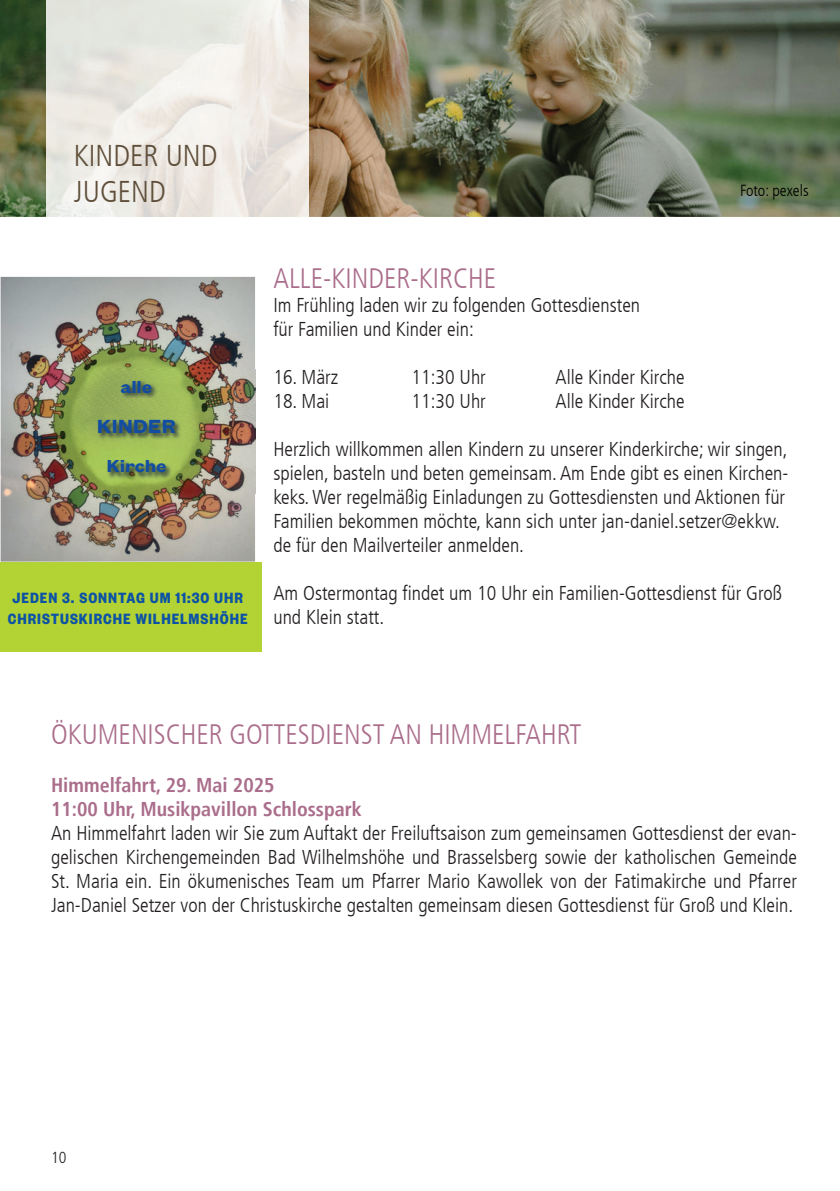
<style>
.page{position:relative;width:840px;height:1191px;background:#fff}
.page>*{position:absolute;margin:0;border:0;box-sizing:border-box;transform-origin:0 0}
.t1{font:300 condensed 30px/36px "Frutiger LT";color:#5f4f3a}
.t2{font:300 condensed 28px "Frutiger LT";color:#aa6d8b}
.t3{font:700 20.8px "Founders Grotesk Text";letter-spacing:-.01em;color:#124da1}
.t4{font:300 condensed 20px/24px "Frutiger LT";color:#231f20}
.t5{font:700 condensed 20px/24px "Frutiger LT";color:#aa6d8b}
.t6{font:700 19px "Founders Grotesk Text";letter-spacing:-.01em;color:#124da1}
.t7{font:700 16.4px/20.8px "Founders Grotesk Cond";letter-spacing:.06em;color:#0c53a5}
.t8{font:300 condensed 16px "Frutiger LT";color:#000001}
.t9{font:300 condensed 16px "Frutiger LT Std";color:#231f20}
</style>
<div class="page">
<img style="left:0;top:0;width:839px;height:217px">
<img style="left:46px;top:0;width:262px;height:217px">
<div style="left:0;top:562px;width:261px;height:90px;background:#b3d234"></div>
<img style="left:1px;top:277px;width:254px;height:284px">
<img style="left:22px;top:370px;width:234px;height:123px">
<h1 class="t1" style="left:74px;top:138px;width:145px">KINDER UND<br>JUGEND</h1>
<p class="t6" style="left:120px;top:373px;width:33px">alle</p>
<p class="t3" style="left:97px;top:412px;width:81px">KINDER</p>
<p class="t6" style="left:106px;top:453px;width:62px">Kirche</p>
<p class="t7" style="left:8px;top:586px;width:241px">JEDEN 3. SONNTAG UM 11:30 UHR<br>CHRISTUSKIRCHE WILHELMSHÖHE</p>
<p class="t8" style="left:739px;top:181px;width:70px">Foto: pexels</p>
<h2 class="t2" style="left:273px;top:262px;width:224px">ALLE-KINDER-KIRCHE</h2>
<p class="t4" style="left:273px;top:293px;width:368px">Im Frühling laden wir zu folgenden Gottesdiensten für Familien und Kinder ein:</p>
<p class="t4" style="left:273px;top:365px;width:66px">16. März</p>
<p class="t4" style="left:411px;top:365px;width:76px">11:30 Uhr</p>
<p class="t4" style="left:555px;top:365px;width:130px">Alle Kinder Kirche</p>
<p class="t4" style="left:273px;top:389px;width:57px">18. Mai</p>
<p class="t4" style="left:411px;top:389px;width:76px">11:30 Uhr</p>
<p class="t4" style="left:555px;top:389px;width:130px">Alle Kinder Kirche</p>
<p class="t4" style="left:273px;top:437px;width:516px">Herzlich willkommen allen Kindern zu unserer Kinderkirche; wir singen, spielen, basteln und beten gemeinsam. Am Ende gibt es einen Kirchen&shy;keks. Wer regelmäßig Einladungen zu Gottesdiensten und Aktionen für Familien bekommen möchte, kann sich unter jan-daniel.setzer@ekkw. de für den Mailverteiler anmelden.</p>
<p class="t4" style="left:273px;top:581px;width:510px">Am Ostermontag findet um 10 Uhr ein Familien-Gottesdienst für Groß und Klein statt.</p>
<h2 class="t2" style="left:51px;top:718px;width:531px">ÖKUMENISCHER GOTTESDIENST AN HIMMELFAHRT</h2>
<p class="t5" style="left:51px;top:773px;width:312px">Himmelfahrt, 29. Mai 2025<br>11:00 Uhr, Musikpavillon Schlosspark</p>
<p class="t4" style="left:51px;top:821px;width:747px;text-align:justify">An Himmelfahrt laden wir Sie zum Auftakt der Freiluftsaison zum gemeinsamen Gottesdienst der evan&shy;gelischen Kirchengemeinden Bad Wilhelmshöhe und Brasselsberg sowie der katholischen Gemeinde St. Maria ein. Ein ökumenisches Team um Pfarrer Mario Kawollek von der Fatimakirche und Pfarrer Jan-Daniel Setzer von der Christuskirche gestalten gemeinsam diesen Gottesdienst für Groß und Klein.</p>
<p class="t9" style="left:51px;top:1148px;width:17px">10</p>
</div>
